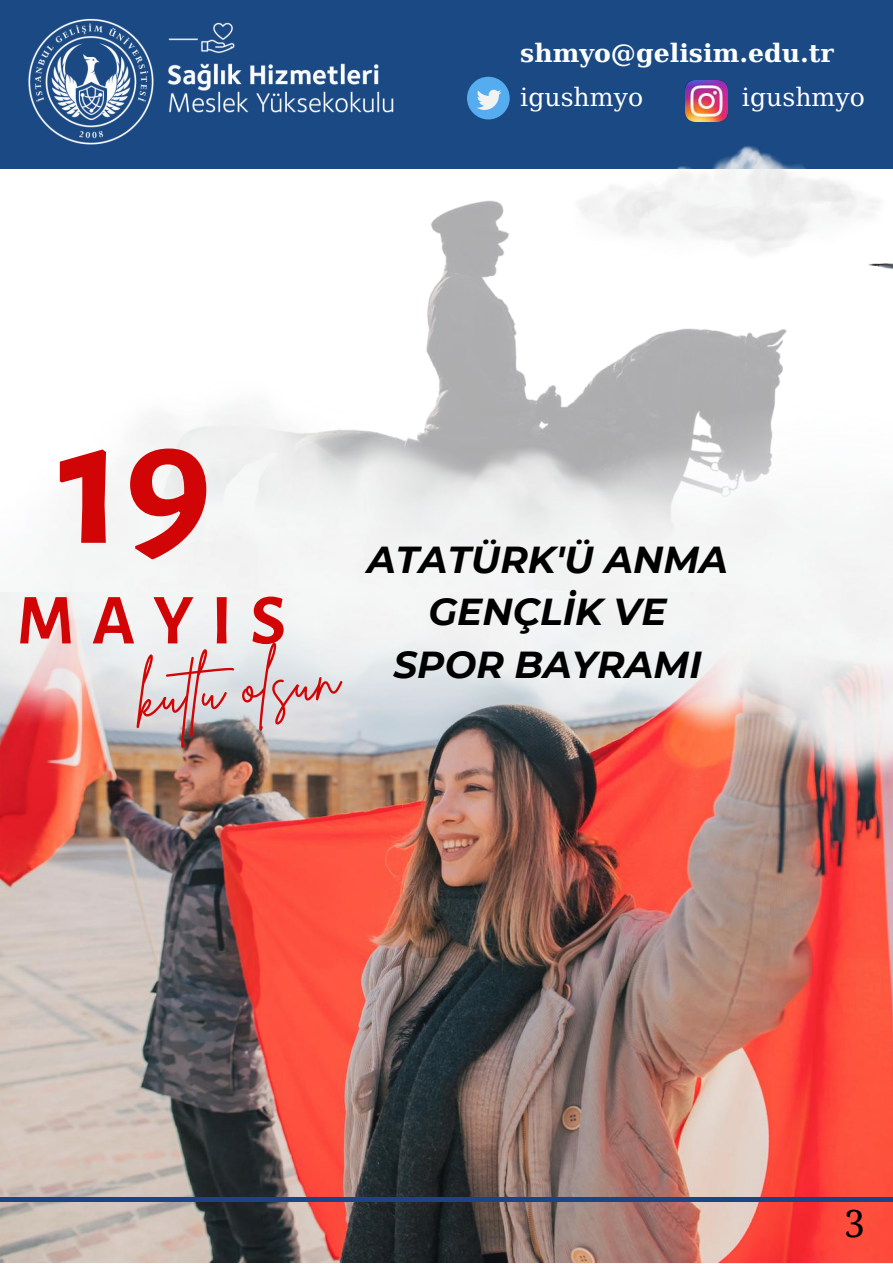
<style>
.page{position:relative;width:893px;height:1264px;background:#fff}
.page>*{position:absolute;margin:0;border:0;box-sizing:border-box;transform-origin:0 0}
.t1{font:700 182.55px "Alegreya Sans SC";color:#d10505}
.t2{font:700 71.85px "Alegreya Sans SC";letter-spacing:.25em;color:#d10505}
.t3{font:61.05px "Brittany Signature";color:#d10505}
.t4{font:italic 700 37.5px/52.5px "Montserrat";color:#000;text-align:center}
.t5{font:37.2px "Noto Serif";color:#000}
.t6{font:700 25.2px "DejaVu Serif";color:#fcfffe}
.t7{font:25.2px "DejaVu Serif";color:#fff}
</style>
<div class="page">
<div style="left:0;top:69px;width:892px;height:100px;background:#1a4984"></div>
<div style="left:0;top:0;width:892px;height:71px;background:#1a4984"></div>
<div style="left:467px;top:77px;width:42px;height:42px;background:#55acee;border-radius:50%"></div>
<svg style="left:477px;top:90px;width:24px;height:20px"></svg>
<img style="left:686px;top:80px;width:41px;height:42px">
<img style="left:28px;top:18px;width:366px;height:127px">
<img style="left:426px;top:200px;width:361px;height:207px">
<img style="left:0;top:760px;width:892px;height:502px">
<img style="left:567px;top:146px;width:312px;height:114px">
<img style="left:0;top:379px;width:727px;height:381px">
<img style="left:868px;top:212px;width:24px;height:57px">
<img style="left:371px;top:407px;width:521px;height:381px">
<hr style="left:0;top:1197px;width:892px;height:4px;background:#1b4486">
<p class="t6" style="left:520px;top:38px;width:315px">shmyo@gelisim.edu.tr</p>
<p class="t7" style="left:520px;top:82px;width:124px">igushmyo</p>
<p class="t7" style="left:742px;top:82px;width:124px">igushmyo</p>
<h1 class="t1" style="left:58px;top:397px;width:155px">19</h1>
<h2 class="t2" style="left:17px;top:586px;width:270px">MAYIS</h2>
<h3 class="t3" style="left:135px;top:655px;width:202px;rotate:-5deg">kutlu olsun</h3>
<p class="t4" style="left:367px;top:533px;width:362px">ATATÜRK'Ü ANMA<br>GENÇLİK VE<br>SPOR BAYRAMI</p>
<p class="t5" style="left:844px;top:1197px;width:22px">3</p>
</div>
